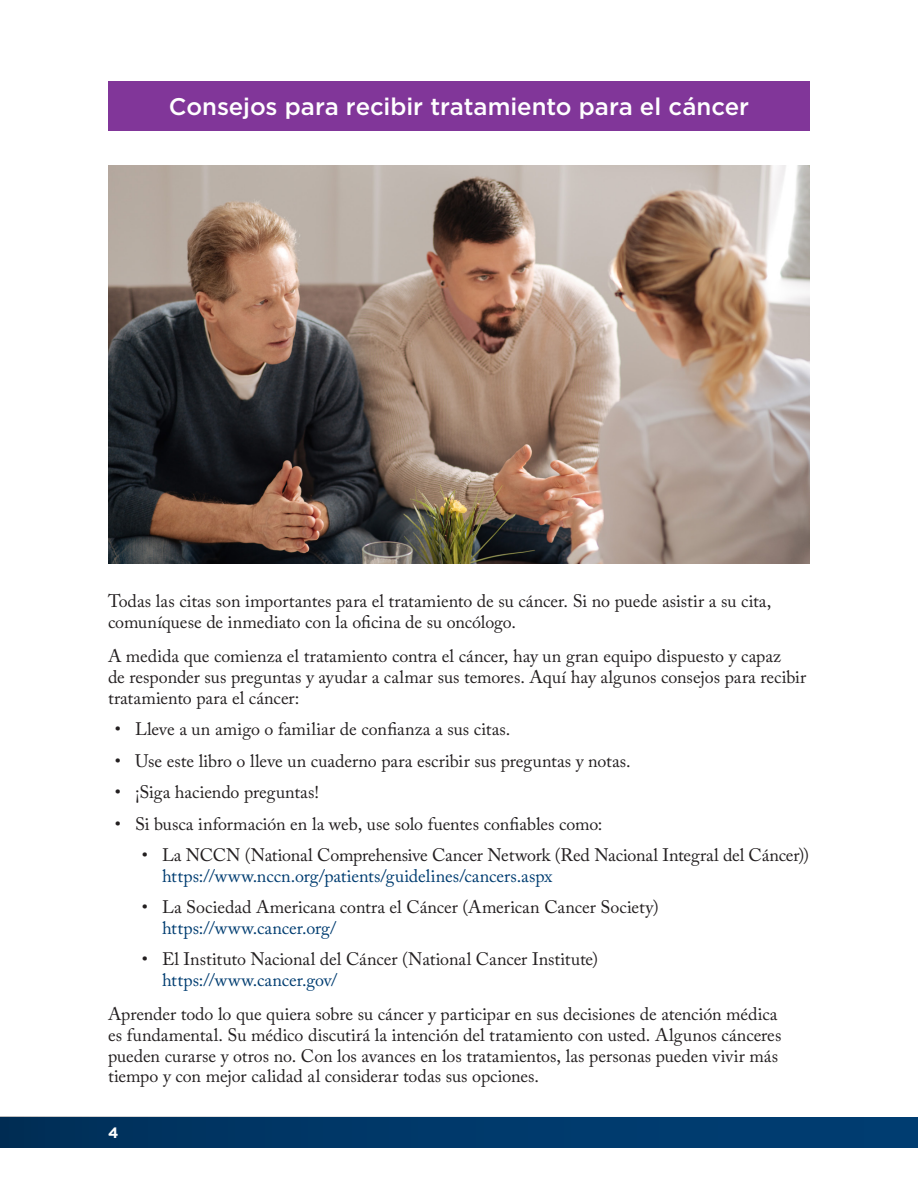
<style>
.page{position:relative;width:918px;height:1188px;background:#fff}
.page>*{position:absolute;margin:0;border:0;box-sizing:border-box;transform-origin:0 0}
.t1{font:500 24px "Gotham";letter-spacing:-.005em;color:#fff}
.Body{font:18px/20.7px "Adobe Caslon Pro";letter-spacing:-.005em;color:#231f20}
.t2{font:700 15px "Gotham";color:#fff}
.s1{color:#003d71}
</style>
<div class="page">
<div style="left:0;top:1117px;width:918px;height:31px;background:linear-gradient(to right,#00305b,#003f76)"></div>
<div style="left:108px;top:81px;width:702px;height:50px;background:#813699"></div>
<img style="left:108px;top:166px;width:702px;height:398px">
<p class="t1" style="left:169px;top:91px;width:582px">Consejos para recibir tratamiento para el cáncer</p>
<p class="Body" style="left:108px;top:591px;width:665px">Todas las citas son importantes para el tratamiento de su cáncer. Si no puede asistir a su cita, comuníquese de inmediato con la oficina de su oncólogo.</p>
<p class="Body" style="left:108px;top:646px;width:700px">A medida que comienza el tratamiento contra el cáncer, hay un gran equipo dispuesto y capaz<br>de responder sus preguntas y ayudar a calmar sus temores. Aquí hay algunos consejos para recibir tratamiento para el cáncer:</p>
<p class="Body" style="left:115px;top:718px;width:397px">• Lleve a un amigo o familiar de confianza a sus citas.</p>
<p class="Body" style="left:115px;top:750px;width:518px">• Use este libro o lleve un cuaderno para escribir sus preguntas y notas.</p>
<p class="Body" style="left:115px;top:781px;width:206px">• ¡Siga haciendo preguntas!</p>
<p class="Body" style="left:115px;top:813px;width:489px">• Si busca información en la web, use solo fuentes confiables como:</p>
<p class="Body" style="left:162px;top:844px;width:649px;text-indent:-20px">• La NCCN (National Comprehensive Cancer Network (Red Nacional Integral del Cáncer)) <span class="s1">https://www.nccn.org/patients/guidelines/cancers.aspx</span></p>
<p class="Body" style="left:162px;top:897px;width:498px;text-indent:-20px">• La Sociedad Americana contra el Cáncer (American Cancer Society) <span class="s1">https://www.cancer.org/</span></p>
<p class="Body" style="left:162px;top:949px;width:438px;text-indent:-20px">• El Instituto Nacional del Cáncer (National Cancer Institute) <span class="s1">https://www.cancer.gov/</span></p>
<p class="Body" style="left:108px;top:1004px;width:675px">Aprender todo lo que quiera sobre su cáncer y participar en sus decisiones de atención médica es fundamental. Su médico discutirá la intención del tratamiento con usted. Algunos cánceres pueden curarse y otros no. Con los avances en los tratamientos, las personas pueden vivir más tiempo y con mejor calidad al considerar todas sus opciones.</p>
<p class="t2" style="left:108px;top:1123px;width:12px">4</p>
</div>
